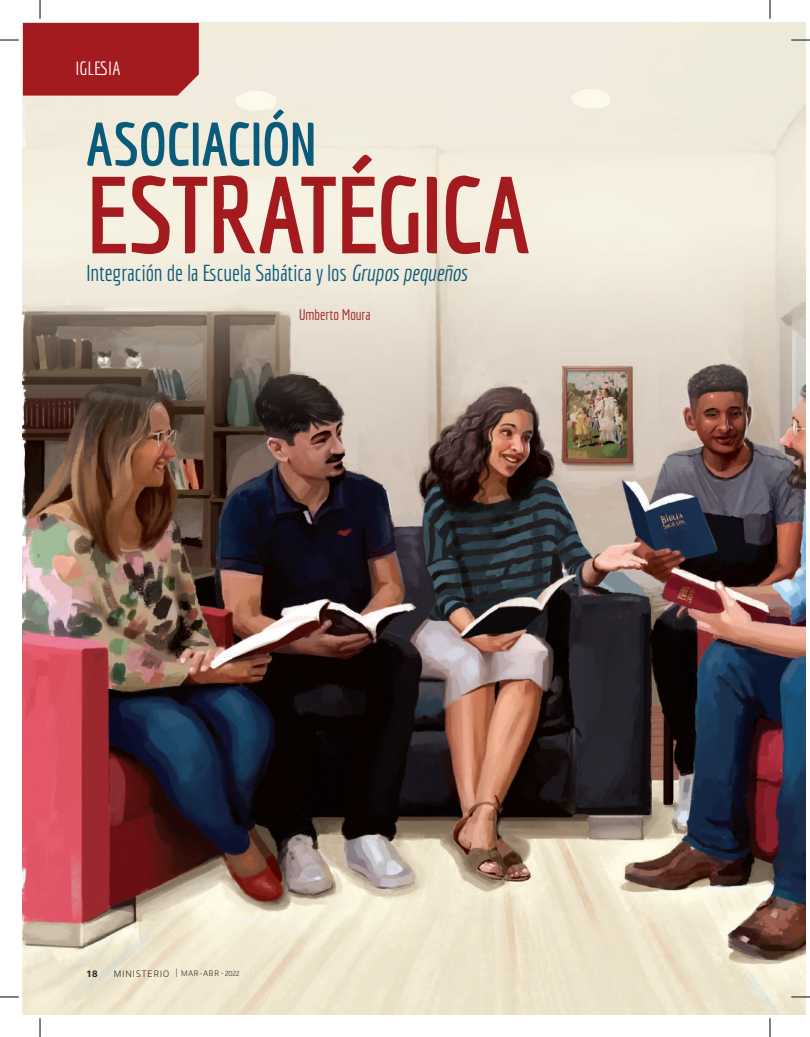
<style>
.page{position:relative;width:810px;height:1037px;background:#fff}
.page>*{position:absolute;margin:0;border:0;box-sizing:border-box;transform-origin:0 0}
.t1{font:700 106.25px "Economica";letter-spacing:-.025em;color:#a31b1e}
.t2{font:700 60px "Economica";letter-spacing:-.015em;color:#0a5a79}
.t3{font:22.5px "Economica";letter-spacing:-.005em;color:#0a5a79}
.t4{font:18.75px "Economica";letter-spacing:-.005em;color:#fff}
.t5{font:15px "Economica";letter-spacing:-.005em;color:#a31b1e}
.t6{font:300 8.75px "Encode Sans Narrow";letter-spacing:.12em;color:#231f20}
.t7{font:700 8.75px "Encode Sans Narrow";color:#231f20}
.t8{font:300 7.5px "Encode Sans Narrow";letter-spacing:.12em;color:#231f20}
.s1{font-style:italic}
.s2{font-weight:200;font-size:10.5px}
.s3{font-size:6.88px}
</style>
<div class="page">
<img style="left:22px;top:22px;width:783px;height:992px">
<svg style="left:791px;top:39px;width:19px;height:2px"></svg>
<svg style="left:0;top:996px;width:19px;height:1px"></svg>
<svg style="left:791px;top:996px;width:19px;height:1px"></svg>
<svg style="left:0;top:0;width:199px;height:96px"></svg>
<svg style="left:39px;top:1018px;width:2px;height:19px"></svg>
<svg style="left:769px;top:0;width:2px;height:19px"></svg>
<svg style="left:769px;top:1018px;width:2px;height:19px"></svg>
<p class="t4" style="left:75px;top:58px;width:47px">IGLESIA</p>
<h2 class="t2" style="left:86px;top:110px;width:232px">ASOCIACIÓN</h2>
<h1 class="t1" style="left:86px;top:154px;width:446px">ESTRATÉGICA</h1>
<p class="t3" style="left:86px;top:260px;width:383px">Integración de la Escuela Sabática y los <span class="s1">Grupos pequeños</span></p>
<p class="t5" style="left:299px;top:306px;width:74px">Umberto Moura</p>
<p class="t6" style="left:114px;top:967px;width:65px">MINISTERIO <span class="s2">l</span></p>
<p class="t7" style="left:87px;top:967px;width:12px">18</p>
<p class="t8" style="left:181px;top:968px;width:60px">MAR-ABR <span class="s3">• 2022</span></p>
</div>
